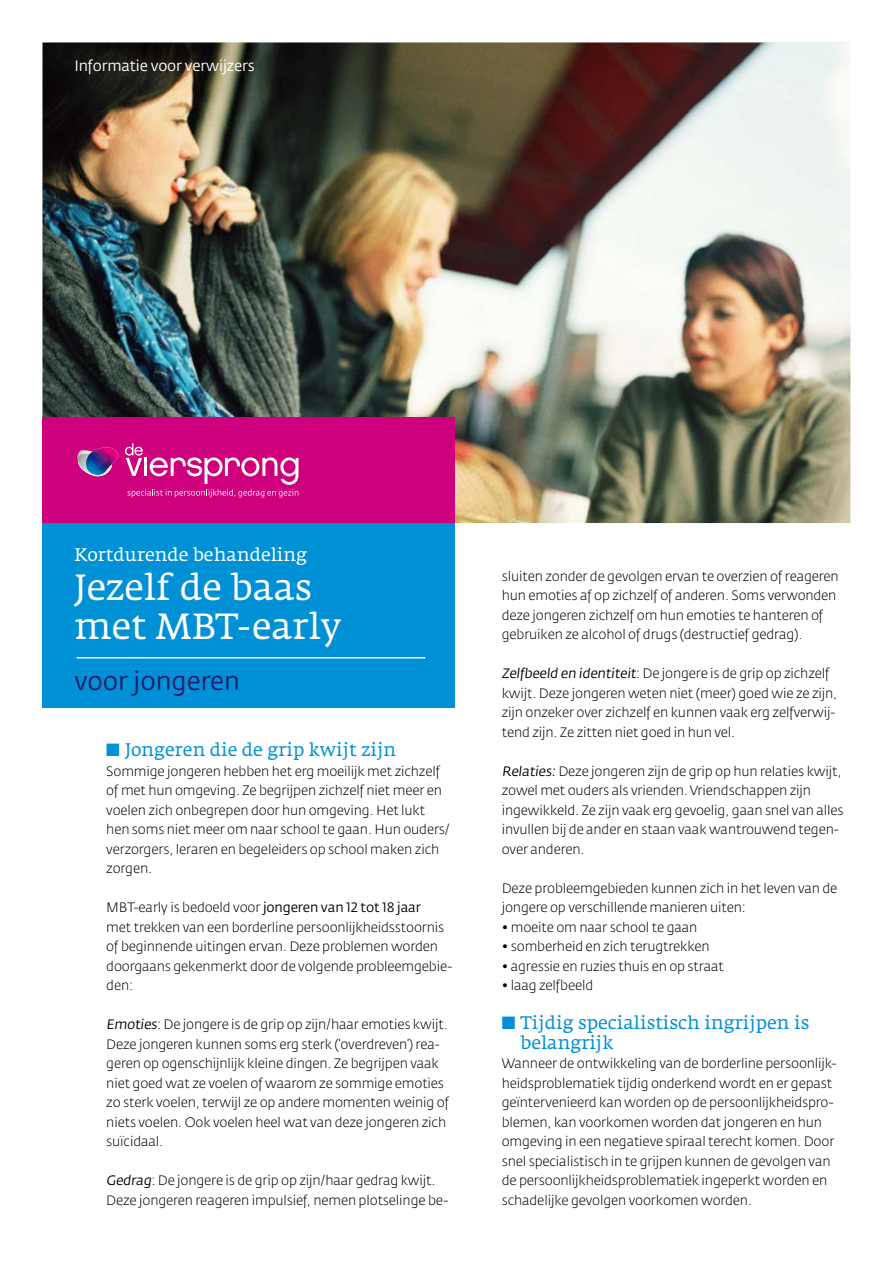
<style>
.page{position:relative;width:893px;height:1263px;background:#fff}
.page>*{position:absolute;margin:0;border:0;box-sizing:border-box;transform-origin:0 0}
.t1{font:36px/39px "Fedra Serif A Book LF";color:#fff}
.t2{font:25.5px "Fedra Sans Book LF";color:#261b6b}
.t3{font:18px/19.5px "Fedra Serif A Book LF";color:#0090d6}
.t4{font:18px "Fedra Serif A Book LF";color:#fff}
.t5{font:15px "Fedra Sans Book LF";letter-spacing:-.01em;color:#fff}
.t6{font:13.5px/19.5px "Fedra Sans Light LF";letter-spacing:-.01em;color:#000}
.s1{font-family:"Fedra Sans Book LF"}
</style>
<div class="page">
<img style="left:43px;top:43px;width:807px;height:480px">
<div style="left:43px;top:417px;width:412px;height:112px;background:#cf007e"></div>
<div style="left:43px;top:524px;width:412px;height:184px;background:#0090d6"></div>
<svg style="left:77px;top:443px;width:221px;height:54px"></svg>
<hr style="left:77px;top:657px;width:348px;height:1px;background:#fff">
<p class="t5" style="left:74px;top:58px;width:182px">Informatie voor verwijzers</p>
<h3 class="t4" style="left:74px;top:544px;width:234px">Kortdurende behandeling</h3>
<h1 class="t1" style="left:74px;top:569px;width:268px">Jezelf de baas met MBT-early</h1>
<h2 class="t2" style="left:74px;top:667px;width:167px">voor jongeren</h2>
<h3 class="t3" style="left:106px;top:740px;width:291px">■ Jongeren die de grip kwijt zijn</h3>
<p class="t6" style="left:106px;top:761px;width:345px">Sommige jongeren hebben het erg moeilijk met zichzelf of met hun omgeving. Ze begrijpen zichzelf niet meer en voelen zich onbegrepen door hun omgeving. Het lukt hen soms niet meer om naar school te gaan. Hun ouders/ verzorgers, leraren en begeleiders op school maken zich zorgen.</p>
<p class="t6" style="left:106px;top:898px;width:348px">MBT-early is bedoeld voor <span class="s1">jongeren van 12 tot 18 jaar<br></span>met trekken van een borderline persoonlijkheidsstoornis of beginnende uitingen ervan. Deze problemen worden doorgaans gekenmerkt door de volgende probleemgebie&shy;den:</p>
<p class="t6" style="left:106px;top:1015px;width:344px"><span class="s1">Emoties</span>: De jongere is de grip op zijn/haar emoties kwijt.<br>Deze jongeren kunnen soms erg sterk (‘overdreven’) rea&shy;geren op ogenschijnlijk kleine dingen. Ze begrijpen vaak niet goed wat ze voelen of waarom ze sommige emoties zo sterk voelen, terwijl ze op andere momenten weinig of niets voelen. Ook voelen heel wat van deze jongeren zich suïcidaal.</p>
<p class="t6" style="left:106px;top:1171px;width:343px"><span class="s1">Gedrag</span>: De jongere is de grip op zijn/haar gedrag kwijt.<br>Deze jongeren reageren impulsief, nemen plotselinge be-</p>
<p class="t6" style="left:502px;top:566px;width:338px">sluiten zonder de gevolgen ervan te overzien of reageren hun emoties af op zichzelf of anderen. Soms verwonden deze jongeren zichzelf om hun emoties te hanteren of gebruiken ze alcohol of drugs (destructief gedrag).</p>
<p class="t6" style="left:502px;top:664px;width:337px"><span class="s1">Zelfbeeld en identiteit</span>: De jongere is de grip op zichzelf kwijt. Deze jongeren weten niet (meer) goed wie ze zijn, zijn onzeker over zichzelf en kunnen vaak erg zelfverwij&shy;tend zijn. Ze zitten niet goed in hun vel.</p>
<p class="t6" style="left:502px;top:761px;width:343px"><span class="s1">Relaties:</span> Deze jongeren zijn de grip op hun relaties kwijt, zowel met ouders als vrienden. Vriendschappen zijn ingewikkeld. Ze zijn vaak erg gevoelig, gaan snel van alles invullen bij de ander en staan vaak wantrouwend tegen&shy;over anderen.</p>
<p class="t6" style="left:502px;top:878px;width:337px">Deze probleemgebieden kunnen zich in het leven van de jongere op verschillende manieren uiten:</p>
<p class="t6" style="left:502px;top:917px;width:197px">• moeite om naar school te gaan</p>
<p class="t6" style="left:502px;top:937px;width:209px">• somberheid en zich terugtrekken</p>
<p class="t6" style="left:502px;top:956px;width:224px">• agressie en ruzies thuis en op straat</p>
<p class="t6" style="left:502px;top:976px;width:93px">• laag zelfbeeld</p>
<h3 class="t3" style="left:520px;top:1013px;width:290px;text-indent:-19px">■ Tijdig specialistisch ingrijpen is belangrijk</h3>
<p class="t6" style="left:502px;top:1054px;width:336px">Wanneer de ontwikkeling van de borderline persoonlijk&shy;heidsproblematiek tijdig onderkend wordt en er gepast geïntervenieerd kan worden op de persoonlijkheidspro&shy;blemen, kan voorkomen worden dat jongeren en hun omgeving in een negatieve spiraal terecht komen. Door snel specialistisch in te grijpen kunnen de gevolgen van de persoonlijkheidsproblematiek ingeperkt worden en schadelijke gevolgen voorkomen worden.</p>
</div>
